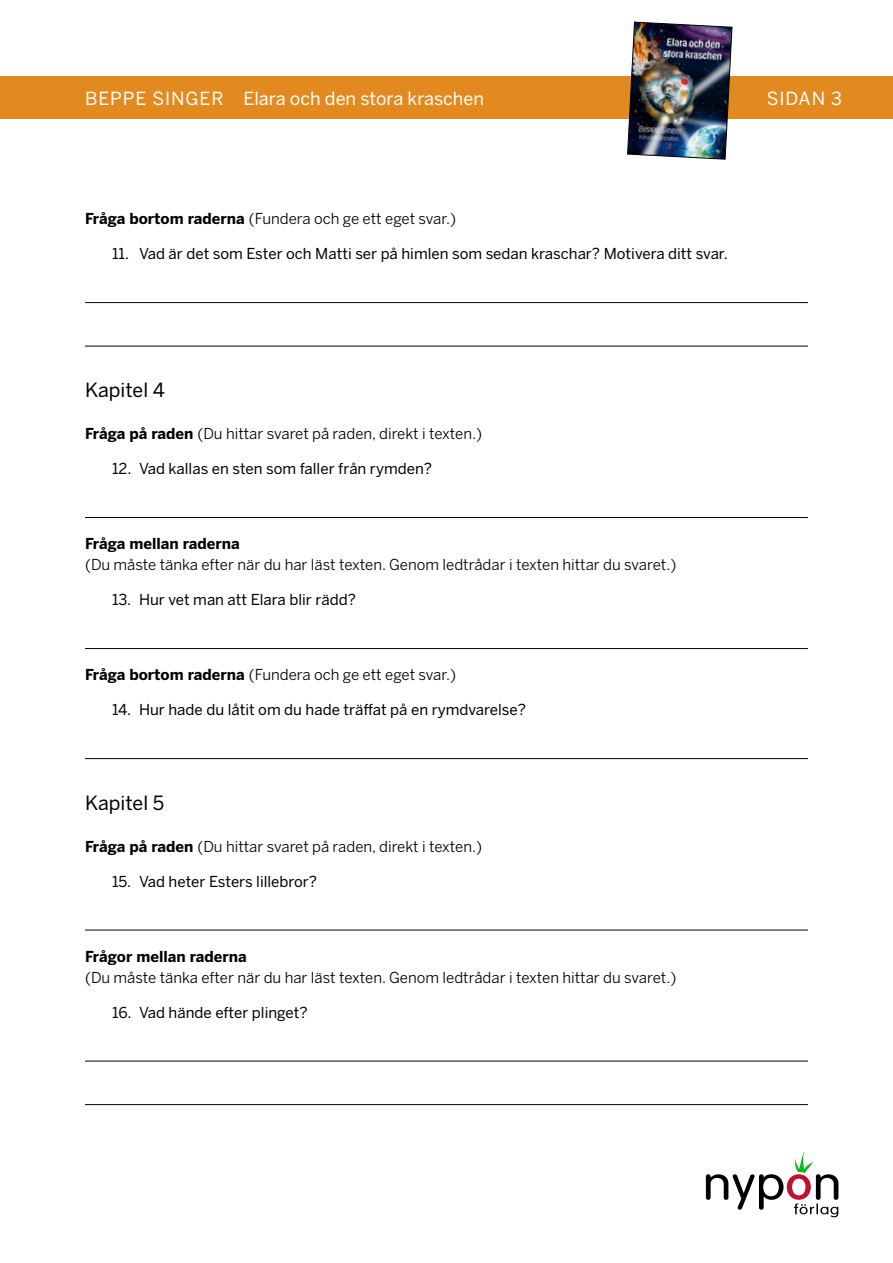
<style>
.page{position:relative;width:893px;height:1263px;background:#fff}
.page>*{position:absolute;margin:0;border:0;box-sizing:border-box;transform-origin:0 0}
.t1{font:19.5px "Benton Sans";color:#000}
.t2{font:18px "Benton Sans";color:#fff}
.t3{font:15px "Benton Sans";color:#000}
.t4{font:15px "Benton Sans";color:#000}
.t5{font:700 15px "Benton Sans";color:#000}
.s1{font-weight:700}
</style>
<div class="page">
<div style="left:0;top:77px;width:893px;height:42px;background:#e28a1f"></div>
<img style="left:627px;top:21px;width:106px;height:139px">
<svg style="left:706px;top:1152px;width:132px;height:65px"></svg>
<hr style="left:85px;top:302px;width:723px;height:1px;background:#000">
<hr style="left:85px;top:346px;width:723px;height:1px;background:#000">
<hr style="left:85px;top:517px;width:723px;height:1px;background:#000">
<hr style="left:85px;top:648px;width:723px;height:1px;background:#000">
<hr style="left:85px;top:758px;width:723px;height:1px;background:#000">
<hr style="left:85px;top:930px;width:723px;height:1px;background:#000">
<hr style="left:85px;top:1061px;width:723px;height:1px;background:#000">
<hr style="left:85px;top:1104px;width:723px;height:1px;background:#000">
<p class="t2" style="left:85px;top:88px;width:400px">BEPPE SINGER Elara och den stora kraschen</p>
<p class="t2" style="left:767px;top:88px;width:77px">SIDAN 3</p>
<p class="t3" style="left:85px;top:210px;width:373px"><span class="s1">Fråga bortom raderna</span> (Fundera och ge ett eget svar.)</p>
<p class="t4" style="left:112px;top:245px;width:617px">11. Vad är det som Ester och Matti ser på himlen som sedan kraschar? Motivera ditt svar.</p>
<h1 class="t1" style="left:85px;top:379px;width:81px">Kapitel 4</h1>
<p class="t3" style="left:85px;top:425px;width:399px"><span class="s1">Fråga på raden</span> (Du hittar svaret på raden, direkt i texten.)</p>
<p class="t4" style="left:112px;top:460px;width:322px">12. Vad kallas en sten som faller från rymden?</p>
<p class="t5" style="left:85px;top:535px;width:156px">Fråga mellan raderna</p>
<p class="t3" style="left:85px;top:556px;width:593px">(Du måste tänka efter när du har läst texten. Genom ledtrådar i texten hittar du svaret.)</p>
<p class="t4" style="left:112px;top:591px;width:245px">13. Hur vet man att Elara blir rädd?</p>
<p class="t3" style="left:85px;top:666px;width:373px"><span class="s1">Fråga bortom raderna</span> (Fundera och ge ett eget svar.)</p>
<p class="t4" style="left:112px;top:701px;width:415px">14. Hur hade du låtit om du hade träffat på en rymdvarelse?</p>
<h1 class="t1" style="left:85px;top:791px;width:81px">Kapitel 5</h1>
<p class="t3" style="left:85px;top:837px;width:399px"><span class="s1">Fråga på raden</span> (Du hittar svaret på raden, direkt i texten.)</p>
<p class="t4" style="left:112px;top:873px;width:207px">15. Vad heter Esters lillebror?</p>
<p class="t5" style="left:85px;top:948px;width:163px">Frågor mellan raderna</p>
<p class="t3" style="left:85px;top:968px;width:593px">(Du måste tänka efter när du har läst texten. Genom ledtrådar i texten hittar du svaret.)</p>
<p class="t4" style="left:112px;top:1004px;width:197px">16. Vad hände efter plinget?</p>
</div>
